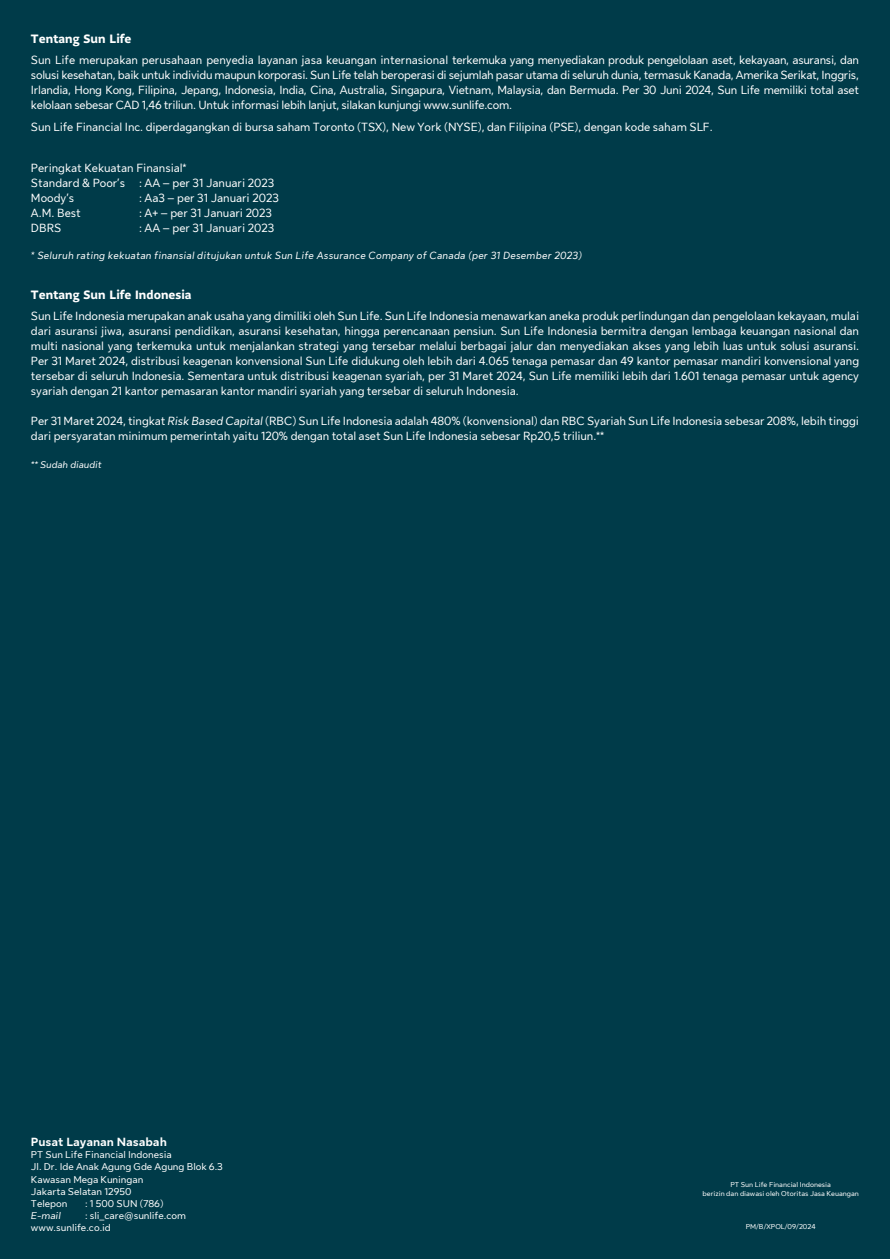
<style>
.page{position:relative;width:890px;height:1259px;background:#003b49}
.page>*{position:absolute;margin:0;border:0;box-sizing:border-box;transform-origin:0 0}
.t1{font:12px/15px "Sun Life New Text";letter-spacing:-.005em;color:#fff;text-align:justify;scale:.96 1}
.t2{font:700 12px "Sun Life Sans";color:#fff}
.t3{font:700 12px "Sun Life New Text";color:#fff}
.t4{font:italic 10.5px "Sun Life New Text";letter-spacing:.025em;color:#fff;scale:.96 1}
.t5{font:10.05px/12px "Sun Life New Text";color:#fff}
.t6{font:italic 10.05px "Sun Life New Text";color:#fff}
.t7{font:italic 9.75px "Sun Life New Text";color:#fff}
.t8{font:7.2px/8.6px "Sun Life New Text";color:#fff;text-align:center}
.s1{font-style:italic}
</style>
<div class="page">
<p class="t2" style="left:31px;top:30px;width:102px">Tentang Sun Life</p>
<p class="t1" style="left:31px;top:51px;width:864px">Sun Life merupakan perusahaan penyedia layanan jasa keuangan internasional terkemuka yang menyediakan produk pengelolaan aset, kekayaan, asuransi, dan solusi kesehatan, baik untuk individu maupun korporasi. Sun Life telah beroperasi di sejumlah pasar utama di seluruh dunia, termasuk Kanada, Amerika Serikat, Inggris, Irlandia, Hong Kong, Filipina, Jepang, Indonesia, India, Cina, Australia, Singapura, Vietnam, Malaysia, dan Bermuda. Per 30 Juni 2024, Sun Life memiliki total aset kelolaan sebesar CAD 1,46 triliun. Untuk informasi lebih lanjut, silakan kunjungi www.sunlife.com.</p>
<p class="t1" style="left:31px;top:119px;width:712px">Sun Life Financial Inc. diperdagangkan di bursa saham Toronto (TSX), New York (NYSE), dan Filipina (PSE), dengan kode saham SLF.</p>
<p class="t1" style="left:31px;top:160px;width:255px;text-align:left">Peringkat Kekuatan Finansial*<br>Standard &amp; Poor’s : AA – per 31 Januari 2023<br>Moody’s</p>
<p class="t1" style="left:139px;top:190px;width:147px">: Aa3 – per 31 Januari 2023</p>
<p class="t1" style="left:31px;top:205px;width:53px">A.M. Best</p>
<p class="t1" style="left:139px;top:205px;width:140px">: A+ – per 31 Januari 2023</p>
<p class="t1" style="left:31px;top:220px;width:33px">DBRS</p>
<p class="t1" style="left:139px;top:220px;width:142px">: AA – per 31 Januari 2023</p>
<p class="t4" style="left:31px;top:248px;width:575px">* Seluruh rating kekuatan finansial ditujukan untuk Sun Life Assurance Company of Canada (per 31 Desember 2023)</p>
<p class="t2" style="left:31px;top:287px;width:162px">Tentang Sun Life Indonesia</p>
<p class="t1" style="left:31px;top:308px;width:864px">Sun Life Indonesia merupakan anak usaha yang dimiliki oleh Sun Life. Sun Life Indonesia menawarkan aneka produk perlindungan dan pengelolaan kekayaan, mulai dari asuransi jiwa, asuransi pendidikan, asuransi kesehatan, hingga perencanaan pensiun. Sun Life Indonesia bermitra dengan lembaga keuangan nasional dan multi nasional yang terkemuka untuk menjalankan strategi yang tersebar melalui berbagai jalur dan menyediakan akses yang lebih luas untuk solusi asuransi.<br>Per 31 Maret 2024, distribusi keagenan konvensional Sun Life didukung oleh lebih dari 4.065 tenaga pemasar dan 49 kantor pemasar mandiri konvensional yang tersebar di seluruh Indonesia. Sementara untuk distribusi keagenan syariah, per 31 Maret 2024, Sun Life memiliki lebih dari 1.601 tenaga pemasar untuk agency syariah dengan 21 kantor pemasaran kantor mandiri syariah yang tersebar di seluruh Indonesia.</p>
<p class="t1" style="left:31px;top:413px;width:864px">Per 31 Maret 2024, tingkat <span class="s1">Risk Based Capital</span> (RBC) Sun Life Indonesia adalah 480% (konvensional) dan RBC Syariah Sun Life Indonesia sebesar 208%, lebih tinggi dari persyaratan minimum pemerintah yaitu 120% dengan total aset Sun Life Indonesia sebesar Rp20,5 triliun.**</p>
<p class="t7" style="left:31px;top:457px;width:72px">** Sudah diaudit</p>
<p class="t3" style="left:31px;top:1134px;width:137px">Pusat Layanan Nasabah</p>
<p class="t5" style="left:31px;top:1148px;width:193px">PT Sun Life Financial Indonesia<br>Jl. Dr. Ide Anak Agung Gde Agung Blok 6.3<br>Kawasan Mega Kuningan<br>Jakarta Selatan 12950<br>Telepon</p>
<p class="t5" style="left:85px;top:1196px;width:80px">: 1 500 SUN (786)</p>
<p class="t5" style="left:31px;top:1208px;width:157px;text-indent:54px">: sli_care@sunlife.com www.sunlife.co.id</p>
<p class="t6" style="left:31px;top:1208px;width:31px">E-mail</p>
<p class="t8" style="left:702px;top:1180px;width:158px">PT Sun Life Financial Indonesia<br>berizin dan diawasi oleh Otoritas Jasa Keuangan</p>
<p class="t8" style="left:746px;top:1222px;width:71px">PM/B/XPOL/09/2024</p>
</div>
